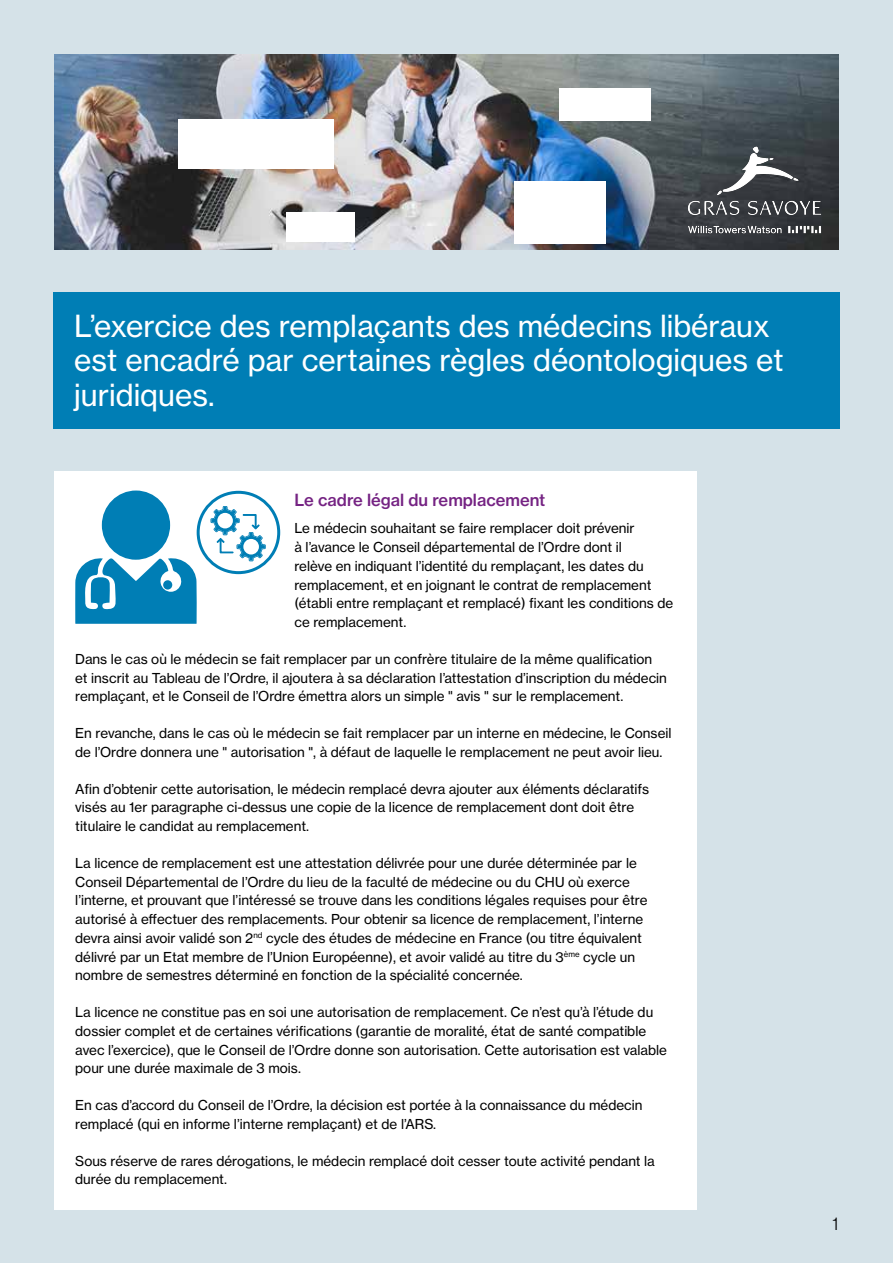
<style>
.page{position:relative;width:893px;height:1263px;background:#d5e2e8}
.page>*{position:absolute;margin:0;border:0;box-sizing:border-box;transform-origin:0 0}
.t1{font:30px/34.5px "N Haas Grotesk TX Std 55 Rg";color:#fff}
.t2{font:18px "N Haas Grotesk DS Std 45 Lt";color:#000}
.t3{font:16.5px "N Haas Grotesk TX Std 65 Md";color:#752383}
.t4{font:13.5px/18.8px "N Haas Grotesk TX Std 55 Rg";color:#000}
</style>
<div class="page">
<div style="left:54px;top:471px;width:642px;height:738px;background:#fff"></div>
<img style="left:54px;top:54px;width:785px;height:195px">
<div style="left:560px;top:88px;width:91px;height:33px;background:#fff"></div>
<div style="left:514px;top:181px;width:91px;height:62px;background:#fff"></div>
<div style="left:287px;top:212px;width:68px;height:30px;background:#fff"></div>
<div style="left:53px;top:292px;width:787px;height:136px;background:#007eb5"></div>
<svg style="left:75px;top:558px;width:122px;height:66px"></svg>
<div style="left:102px;top:490px;width:68px;height:70px;background:#007eb5;border-radius:50%"></div>
<div style="left:163px;top:580px;width:9px;height:10px;background:#007eb5;border-radius:50%"></div>
<svg style="left:210px;top:506px;width:56px;height:55px"></svg>
<div style="left:244px;top:540px;width:14px;height:14px;background:#fff;border-radius:50%"></div>
<div style="left:197px;top:491px;width:83px;height:83px;border:3px solid #007eb5;border-radius:50%"></div>
<div style="left:178px;top:120px;width:156px;height:49px;background:#fff"></div>
<img style="left:677px;top:134px;width:155px;height:112px">
<h1 class="t1" style="left:74px;top:308px;width:711px">L’exercice des remplaçants des médecins libéraux est encadré par certaines règles déontologiques et juridiques.</h1>
<p class="t3" style="left:294px;top:489px;width:252px">Le cadre légal du remplacement</p>
<p class="t4" style="left:294px;top:519px;width:380px">Le médecin souhaitant se faire remplacer doit prévenir<br>à l’avance le Conseil départemental de l’Ordre dont il<br>relève en indiquant l’identité du remplaçant, les dates du remplacement, et en joignant le contrat de remplacement (établi entre remplaçant et remplacé) fixant les conditions de ce remplacement.</p>
<p class="t4" style="left:75px;top:649px;width:593px">Dans le cas où le médecin se fait remplacer par un confrère titulaire de la même qualification et inscrit au Tableau de l’Ordre, il ajoutera à sa déclaration l’attestation d’inscription du médecin remplaçant, et le Conseil de l’Ordre émettra alors un simple " avis " sur le remplacement.</p>
<p class="t4" style="left:75px;top:724px;width:598px">En revanche, dans le cas où le médecin se fait remplacer par un interne en médecine, le Conseil de l’Ordre donnera une " autorisation ", à défaut de laquelle le remplacement ne peut avoir lieu.</p>
<p class="t4" style="left:75px;top:779px;width:575px">Afin d’obtenir cette autorisation, le médecin remplacé devra ajouter aux éléments déclaratifs visés au 1er paragraphe ci-dessus une copie de la licence de remplacement dont doit être titulaire le candidat au remplacement.</p>
<p class="t4" style="left:75px;top:853px;width:574px">La licence de remplacement est une attestation délivrée pour une durée déterminée par le Conseil Départemental de l’Ordre du lieu de la faculté de médecine ou du CHU où exerce l’interne, et prouvant que l’intéressé se trouve dans les conditions légales requises pour être autorisé à effectuer des remplacements. Pour obtenir sa licence de remplacement, l’interne devra ainsi avoir validé son 2<sup>nd</sup> cycle des études de médecine en France (ou titre équivalent délivré par un Etat membre de l’Union Européenne), et avoir validé au titre du 3<sup>ème</sup> cycle un nombre de semestres déterminé en fonction de la spécialité concernée.</p>
<p class="t4" style="left:75px;top:1003px;width:593px">La licence ne constitue pas en soi une autorisation de remplacement. Ce n’est qu’à l’étude du dossier complet et de certaines vérifications (garantie de moralité, état de santé compatible avec l’exercice), que le Conseil de l’Ordre donne son autorisation. Cette autorisation est valable pour une durée maximale de 3 mois.</p>
<p class="t4" style="left:75px;top:1096px;width:569px">En cas d’accord du Conseil de l’Ordre, la décision est portée à la connaissance du médecin remplacé (qui en informe l’interne remplaçant) et de l’ARS.</p>
<p class="t4" style="left:75px;top:1151px;width:581px">Sous réserve de rares dérogations, le médecin remplacé doit cesser toute activité pendant la durée du remplacement.</p>
<h2 class="t2" style="left:832px;top:1213px;width:7px">1</h2>
</div>
